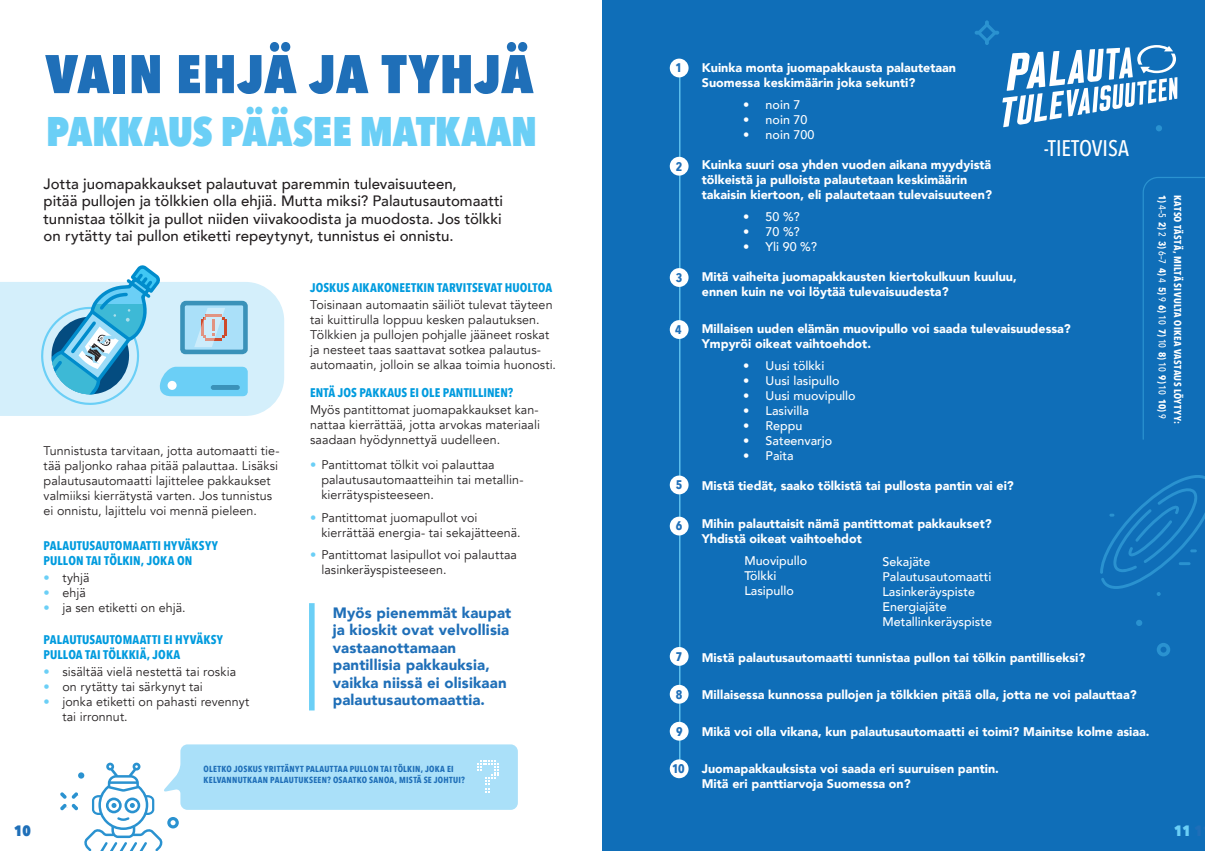
<style>
.page{position:relative;width:1205px;height:851px;background:#fff}
.page>*{position:absolute;margin:0;border:0;box-sizing:border-box;transform-origin:0 0}
.t1{font:800 53.75px "Avenir Next Condensed";letter-spacing:.015em;color:#1f6fb8}
.t2{font:800 41.25px "Avenir Next Condensed";letter-spacing:-.005em;color:#6bcff6}
.t3{font:500 22.5px "Avenir Next Condensed";color:#fff}
.t4{font:500 15px/17.5px "Avenir";color:#231f20}
.PÄÄOTSIKKO_GRIDISSÄ{font:900 15px/17.5px "Avenir";letter-spacing:.01em;color:#1f6fb8}
.t5{font:800 15px "Avenir Next Condensed";color:#6bcff6}
.t6{font:800 15px "Avenir Next Condensed";color:#1f6fb8}
.t7{font:12.5px/15px "Avenir";letter-spacing:.005em;color:#231f20}
.t8{font:900 12.5px/15px "Avenir";color:#fff}
.t9{font:500 12.5px "Avenir";color:#fff}
.t10{font:700 12.5px/15px "Avenir Next Condensed";letter-spacing:.01em;color:#009bde}
.t11{font:700 12.5px "Avenir Next Condensed";color:#1f6fb8}
.t12{font:700 10px "Avenir Next Condensed";letter-spacing:.035em;color:#fff}
.t13{font:700 8.75px/11.2px "Avenir Next Condensed";letter-spacing:.03em;color:#1f6fb8}
.s1{color:#6bcff6}
.s2{font-weight:500}
.s3{color:#1f6fb8}
</style>
<div class="page">
<div style="left:602px;top:0;width:603px;height:850px;background:#0f6eb8"></div>
<hr style="left:679px;top:65px;width:1px;height:704px;background:#6bcff6">
<div style="left:309px;top:603px;width:6px;height:107px;background:#6bcff6"></div>
<svg style="left:60px;top:744px;width:458px;height:106px"></svg>
<div style="left:670px;top:59px;width:18px;height:18px;background:#fff;border-radius:50%"></div>
<div style="left:670px;top:157px;width:18px;height:18px;background:#fff;border-radius:50%"></div>
<div style="left:670px;top:268px;width:18px;height:19px;background:#fff;border-radius:50%"></div>
<div style="left:670px;top:320px;width:18px;height:19px;background:#fff;border-radius:50%"></div>
<div style="left:670px;top:475px;width:18px;height:19px;background:#fff;border-radius:50%"></div>
<div style="left:670px;top:516px;width:18px;height:19px;background:#fff;border-radius:50%"></div>
<div style="left:670px;top:647px;width:18px;height:18px;background:#fff;border-radius:50%"></div>
<div style="left:670px;top:684px;width:18px;height:19px;background:#fff;border-radius:50%"></div>
<div style="left:670px;top:721px;width:18px;height:19px;background:#fff;border-radius:50%"></div>
<div style="left:670px;top:759px;width:18px;height:19px;background:#fff;border-radius:50%"></div>
<svg style="left:1142px;top:177px;width:63px;height:263px"></svg>
<svg style="left:1100px;top:475px;width:105px;height:121px"></svg>
<div style="left:1136px;top:619px;width:6px;height:7px;background:#2a92d0;border-radius:50%"></div>
<svg style="left:1157px;top:643px;width:13px;height:13px"></svg>
<svg style="left:974px;top:20px;width:203px;height:111px"></svg>
<svg style="left:0;top:265px;width:284px;height:151px;background:#b4def0"></svg>
<p class="t1" style="left:46px;top:41px;width:489px">VAIN EHJÄ JA TYHJÄ</p>
<p class="t2" style="left:46px;top:106px;width:492px">PAKKAUS PÄÄSEE MATKAAN</p>
<p class="t4" style="left:44px;top:174px;width:461px">Jotta juomapakkaukset palautuvat paremmin tulevaisuuteen,<br>pitää pullojen ja tölkkien olla ehjiä. Mutta miksi? Palautusautomaatti tunnistaa tölkit ja pullot niiden viivakoodista ja muodosta. Jos tölkki on rytätty tai pullon etiketti repeytynyt, tunnistus ei onnistu.</p>
<p class="t7" style="left:44px;top:443px;width:237px">Tunnistusta tarvitaan, jotta automaatti tie&shy;tää paljonko rahaa pitää palauttaa. Lisäksi palautusautomaatti lajittelee pakkaukset valmiiksi kierrätystä varten. Jos tunnistus ei onnistu, lajittelu voi mennä pieleen.</p>
<p class="t10" style="left:44px;top:537px;width:176px">PALAUTUSAUTOMAATTI HYVÄKSYY<br>PULLON TAI TÖLKIN, JOKA ON</p>
<p class="t7" style="left:44px;top:570px;width:47px"><span class="s1">•</span> tyhjä</p>
<p class="t7" style="left:44px;top:585px;width:44px"><span class="s1">•</span> ehjä</p>
<p class="t7" style="left:44px;top:600px;width:144px"><span class="s1">•</span> ja sen etiketti on ehjä.</p>
<p class="t10" style="left:44px;top:631px;width:181px">PALAUTUSAUTOMAATTI EI HYVÄKSY<br>PULLOA TAI TÖLKKIÄ, JOKA</p>
<p class="t7" style="left:44px;top:664px;width:194px"><span class="s1">•</span> sisältää vielä nestettä tai roskia</p>
<p class="t7" style="left:44px;top:679px;width:161px"><span class="s1">•</span> on rytätty tai särkynyt tai</p>
<p class="t7" style="left:62px;top:694px;width:189px;text-indent:-19px"><span class="s1">•</span> jonka etiketti on pahasti revennyt tai irronnut.</p>
<p class="t10" style="left:310px;top:280px;width:244px">JOSKUS AIKAKONEETKIN TARVITSEVAT HUOLTOA</p>
<p class="t7" style="left:310px;top:297px;width:247px">Toisinaan automaatin säiliöt tulevat täyteen tai kuittirulla loppuu kesken palautuksen.<br>Tölkkien ja pullojen pohjalle jääneet roskat ja nesteet taas saattavat sotkea palautus&shy;automaatin, jolloin se alkaa toimia huonosti.</p>
<p class="t10" style="left:310px;top:385px;width:205px">ENTÄ JOS PAKKAUS EI OLE PANTILLINEN?</p>
<p class="t7" style="left:310px;top:402px;width:231px;text-align:justify">Myös pantittomat juomapakkaukset kan&shy;nattaa kierrättää, jotta arvokas materiaali saadaan hyödynnettyä uudelleen.</p>
<p class="t7" style="left:321px;top:458px;width:204px;text-indent:-11px"><span class="s1">•</span> Pantittomat tölkit voi palauttaa palautusautomaatteihin tai metallin&shy;kierrätyspisteeseen.</p>
<p class="t7" style="left:321px;top:510px;width:201px;text-indent:-11px"><span class="s1">•</span> Pantittomat juomapullot voi kierrättää energia- tai sekajätteenä.</p>
<p class="t7" style="left:321px;top:547px;width:197px;text-indent:-11px"><span class="s1">•</span> Pantittomat lasipullot voi palauttaa lasinkeräyspisteeseen.</p>
<p class="PÄÄOTSIKKO_GRIDISSÄ" style="left:333px;top:603px;width:180px">Myös pienemmät kaupat ja kioskit ovat velvollisia vastaanottamaan pantillisia pakkauksia, vaikka niissä ei olisikaan palautusautomaattia.</p>
<p class="t13" style="left:204px;top:763px;width:263px">OLETKO JOSKUS YRITTÄNYT PALAUTTAA PULLON TAI TÖLKIN, JOKA EI<br>KELVANNUTKAAN PALAUTUKSEEN? OSAATKO SANOA, MISTÄ SE JOHTUI?</p>
<p class="t11" style="left:675px;top:60px;width:8px">1</p>
<p class="t11" style="left:676px;top:158px;width:8px">2</p>
<p class="t11" style="left:676px;top:270px;width:8px">3</p>
<p class="t11" style="left:675px;top:322px;width:8px">4</p>
<p class="t11" style="left:676px;top:477px;width:8px">5</p>
<p class="t11" style="left:676px;top:518px;width:8px">6</p>
<p class="t11" style="left:676px;top:648px;width:8px">7</p>
<p class="t11" style="left:676px;top:686px;width:8px">8</p>
<p class="t11" style="left:676px;top:723px;width:8px">9</p>
<p class="t11" style="left:672px;top:761px;width:14px">10</p>
<p class="t8" style="left:702px;top:60px;width:256px">Kuinka monta juomapakkausta palautetaan<br>Suomessa keskimäärin joka sekunti?</p>
<p class="t9" style="left:743px;top:94px;width:59px">• noin 7</p>
<p class="t9" style="left:743px;top:109px;width:66px">• noin 70</p>
<p class="t9" style="left:743px;top:124px;width:73px">• noin 700</p>
<p class="t8" style="left:702px;top:157px;width:292px">Kuinka suuri osa yhden vuoden aikana myydyistä tölkeistä ja pulloista palautetaan keskimäärin takaisin kiertoon, eli palautetaan tulevaisuuteen?</p>
<p class="t9" style="left:743px;top:206px;width:58px">• 50 %?</p>
<p class="t9" style="left:743px;top:221px;width:58px">• 70 %?</p>
<p class="t9" style="left:743px;top:236px;width:75px">• Yli 90 %?</p>
<p class="t8" style="left:702px;top:269px;width:316px">Mitä vaiheita juomapakkausten kiertokulkuun kuuluu, ennen kuin ne voi löytää tulevaisuudesta?</p>
<p class="t8" style="left:702px;top:321px;width:371px">Millaisen uuden elämän muovipullo voi saada tulevaisuudessa?<br>Ympyröi oikeat vaihtoehdot.</p>
<p class="t9" style="left:743px;top:355px;width:83px">• Uusi tölkki</p>
<p class="t9" style="left:743px;top:370px;width:98px">• Uusi lasipullo</p>
<p class="t9" style="left:743px;top:385px;width:114px">• Uusi muovipullo</p>
<p class="t9" style="left:743px;top:400px;width:67px">• Lasivilla</p>
<p class="t9" style="left:743px;top:415px;width:61px">• Reppu</p>
<p class="t9" style="left:743px;top:430px;width:91px">• Sateenvarjo</p>
<p class="t9" style="left:743px;top:445px;width:52px">• Paita</p>
<p class="t8" style="left:702px;top:478px;width:314px">Mistä tiedät, saako tölkistä tai pullosta pantin vai ei?</p>
<p class="t8" style="left:702px;top:515px;width:291px">Mihin palauttaisit nämä pantittomat pakkaukset?<br>Yhdistä oikeat vaihtoehdot</p>
<p class="t9" style="left:744px;top:549px;width:64px">Muovipullo</p>
<p class="t9" style="left:744px;top:564px;width:34px">Tölkki</p>
<p class="t9" style="left:744px;top:579px;width:51px">Lasipullo</p>
<p class="t3" style="left:1044px;top:134px;width:87px">-TIETOVISA</p>
<p class="t9" style="left:882px;top:550px;width:49px">Sekajäte</p>
<p class="t9" style="left:882px;top:565px;width:110px">Palautusautomaatti</p>
<p class="t9" style="left:882px;top:580px;width:94px">Lasinkeräyspiste</p>
<p class="t9" style="left:882px;top:595px;width:66px">Energiajäte</p>
<p class="t9" style="left:882px;top:610px;width:111px">Metallinkeräyspiste</p>
<p class="t12" style="left:1168px;top:195px;width:225px;rotate:90deg">1) <span class="s2">4–5</span> 2) <span class="s2">2</span> 3) <span class="s2">6–7</span> 4) <span class="s2">4</span> 5) <span class="s2">9</span> 6) <span class="s2">10</span> 7) <span class="s2">10</span> 8) <span class="s2">10</span> 9) <span class="s2">10</span> 10) <span class="s2">9</span></p>
<p class="t12" style="left:1184px;top:195px;width:230px;rotate:90deg">KATSO TÄSTÄ, MILTÄ SIVULTA OIKEA VASTAUS LÖYTYY:</p>
<p class="t8" style="left:702px;top:649px;width:385px">Mistä palautusautomaatti tunnistaa pullon tai tölkin pantilliseksi?</p>
<p class="t8" style="left:702px;top:686px;width:436px">Millaisessa kunnossa pullojen ja tölkkien pitää olla, jotta ne voi palauttaa?</p>
<p class="t8" style="left:702px;top:723px;width:449px">Mikä voi olla vikana, kun palautusautomaatti ei toimi? Mainitse kolme asiaa.</p>
<p class="t8" style="left:702px;top:760px;width:298px">Juomapakkauksista voi saada eri suuruisen pantin.<br>Mitä eri panttiarvoja Suomessa on?</p>
<p class="t6" style="left:14px;top:821px;width:18px">10</p>
<p class="t5" style="left:1174px;top:821px;width:30px">11 <span class="s3">1</span></p>
</div>
